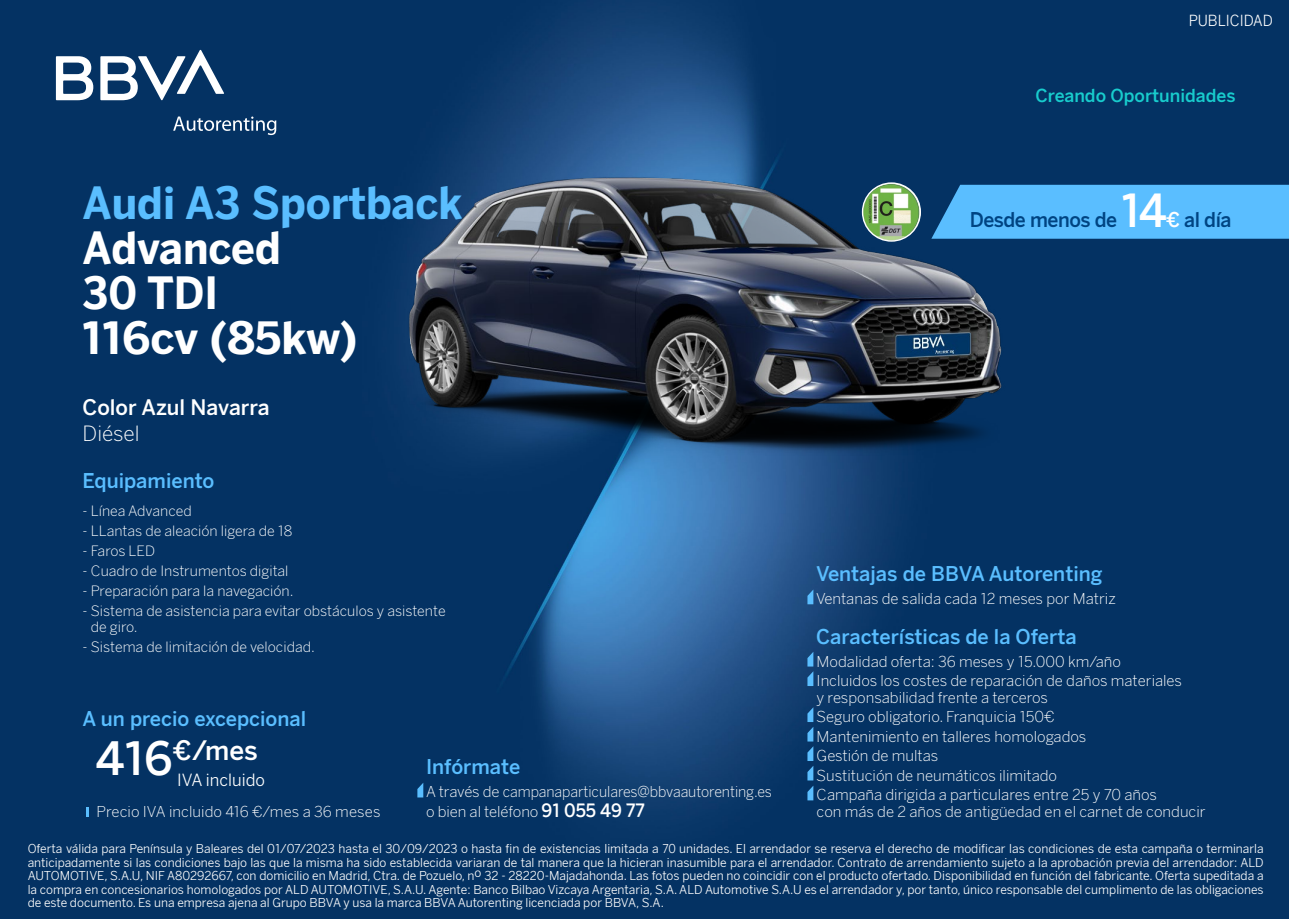
<style>
.page{position:relative;width:1289px;height:919px;background:#fff}
.page>*{position:absolute;margin:0;border:0;box-sizing:border-box;transform-origin:0 0}
.t1{font:300 44.7px "BBVA Benton Sans";color:#fff}
.t2{font:700 43.5px/45px "BBVA Benton Sans";color:#fff;scale:.95 1}
.t3{font:700 43.5px "BBVA Benton Sans";color:#5abeff;scale:.95 1}
.t4{font:300 26.25px "BBVA Benton Sans";color:#fff}
.t5{font:300 21px "BBVA Benton Sans";color:#fff}
.t6{font:300 21px "BBVA Benton Sans";color:#fff}
.t7{font:300 19.95px "BBVA Benton Sans";color:#5abeff}
.t8{font:300 19.95px "BBVA Benton Sans";letter-spacing:-.02em;color:#004482}
.t9{font:300 17.55px "BBVA Benton Sans";color:#18cccd}
.t10{font:16.5px "BBVA Benton Sans";color:#fff}
.t11{font:300 15px/19.5px "BBVA Benton Sans";color:#fff}
.t12{font:15px "BBVA Benton Sans";color:#fff;scale:.95 1}
.t13{font:300 14.25px/15.8px "BBVA Benton Sans";color:#fff}
.t14{font:12px/13.5px "BBVA Benton Sans";color:#fff;text-align:justify}
.s1{font-size:45px}
.s2{font-size:18px}
.s3{color:#fff}
</style>
<div class="page">
<img style="left:0;top:0;width:1288px;height:918px">
<svg style="left:173px;top:116px;width:103px;height:19px;background:#3d6086"></svg>
<svg style="left:56px;top:56px;width:37px;height:44px"></svg>
<svg style="left:100px;top:50px;width:124px;height:50px"></svg>
<svg style="left:86px;top:807px;width:3px;height:9px"></svg>
<div style="left:1050px;top:185px;width:238px;height:54px;background:#5abeff"></div>
<svg style="left:417px;top:782px;width:6px;height:15px"></svg>
<svg style="left:807px;top:651px;width:6px;height:35px"></svg>
<svg style="left:807px;top:707px;width:6px;height:93px"></svg>
<svg style="left:807px;top:589px;width:6px;height:15px"></svg>
<img style="left:353px;top:143px;width:697px;height:329px">
<p class="t12" style="left:1188px;top:12px;width:90px">PUBLICIDAD</p>
<h2 class="t3" style="left:83px;top:176px;width:401px">Audi A3 Sportback</h2>
<h2 class="t2" style="left:83px;top:226px;width:291px">Advanced<br>30 TDI<br>116cv (85kw)</h2>
<h3 class="t5" style="left:83px;top:394px;width:189px">Color Azul Navarra</h3>
<h3 class="t6" style="left:83px;top:421px;width:59px">Diésel</h3>
<h3 class="t7" style="left:83px;top:468px;width:133px">Equipamiento</h3>
<p class="t13" style="left:83px;top:503px;width:111px">- Línea Advanced</p>
<p class="t13" style="left:83px;top:523px;width:211px">- LLantas de aleación ligera de 18</p>
<p class="t13" style="left:83px;top:543px;width:74px">- Faros LED</p>
<p class="t13" style="left:83px;top:563px;width:207px">- Cuadro de Instrumentos digital</p>
<p class="t13" style="left:83px;top:583px;width:212px">- Preparación para la navegación.</p>
<p class="t13" style="left:91px;top:603px;width:356px;text-indent:-8px">- Sistema de asistencia para evitar obstáculos y asistente de giro.</p>
<p class="t13" style="left:83px;top:639px;width:234px">- Sistema de limitación de velocidad.</p>
<h3 class="t7" style="left:83px;top:706px;width:225px">A un precio excepcional</h3>
<h3 class="t4" style="left:95px;top:733px;width:164px"><span class="s1">416</span>€/mes</h3>
<h3 class="t10" style="left:177px;top:770px;width:89px">IVA incluido</h3>
<p class="t11" style="left:96px;top:802px;width:285px">Precio IVA incluido 416 €/mes a 36 meses</p>
<h3 class="t7" style="left:426px;top:754px;width:96px">Infórmate</h3>
<p class="t11" style="left:426px;top:782px;width:347px">A través de campanaparticulares@bbvaautorenting.es o bien al teléfono <span class="s2">91 055 49 77</span></p>
<h3 class="t9" style="left:1035px;top:85px;width:201px">Creando Oportunidades</h3>
<h1 class="t1" style="left:1121px;top:183px;width:47px">14</h1>
<h3 class="t8" style="left:1165px;top:208px;width:67px"><span class="s3">€</span> al día</h3>
<h3 class="t8" style="left:969px;top:208px;width:149px">Desde menos de</h3>
<h3 class="t7" style="left:816px;top:561px;width:288px">Ventajas de BBVA Autorenting</h3>
<p class="t11" style="left:816px;top:589px;width:301px">Ventanas de salida cada 12 meses por Matriz</p>
<h3 class="t7" style="left:816px;top:624px;width:262px">Características de la Oferta</h3>
<p class="t11" style="left:816px;top:651px;width:367px">Modalidad oferta: 36 meses y 15.000 km/año<br>Incluidos los costes de reparación de daños materiales</p>
<p class="t11" style="left:816px;top:687px;width:342px">y responsabilidad frente a terceros<br>Seguro obligatorio. Franquicia 150€ Mantenimiento en talleres homologados<br>Gestión de multas<br>Sustitución de neumáticos ilimitado<br>Campaña dirigida a particulares entre 25 y 70 años</p>
<p class="t11" style="left:816px;top:801px;width:390px">con más de 2 años de antigüedad en el carnet de conducir</p>
<p class="t14" style="left:28px;top:842px;width:1237px">Oferta válida para Península y Baleares del 01/07/2023 hasta el 30/09/2023 o hasta fin de existencias limitada a 70 unidades. El arrendador se reserva el derecho de modificar las condiciones de esta campaña o terminarla anticipadamente si las condiciones bajo las que la misma ha sido establecida variaran de tal manera que la hicieran inasumible para el arrendador. Contrato de arrendamiento sujeto a la aprobación previa del arrendador: ALD AUTOMOTIVE, S.A.U, NIF A80292667, con domicilio en Madrid, Ctra. de Pozuelo, no 32 - 28220-Majadahonda. Las fotos pueden no coincidir con el producto ofertado. Disponibilidad en función del fabricante. Oferta supeditada a la compra en concesionarios homologados por ALD AUTOMOTIVE, S.A.U. Agente: Banco Bilbao Vizcaya Argentaria, S.A. ALD Automotive S.A.U es el arrendador y, por tanto, único responsable del cumplimento de las obligaciones de este documento. Es una empresa ajena al Grupo BBVA y usa la marca BBVA Autorenting licenciada por BBVA, S.A.</p>
</div>
